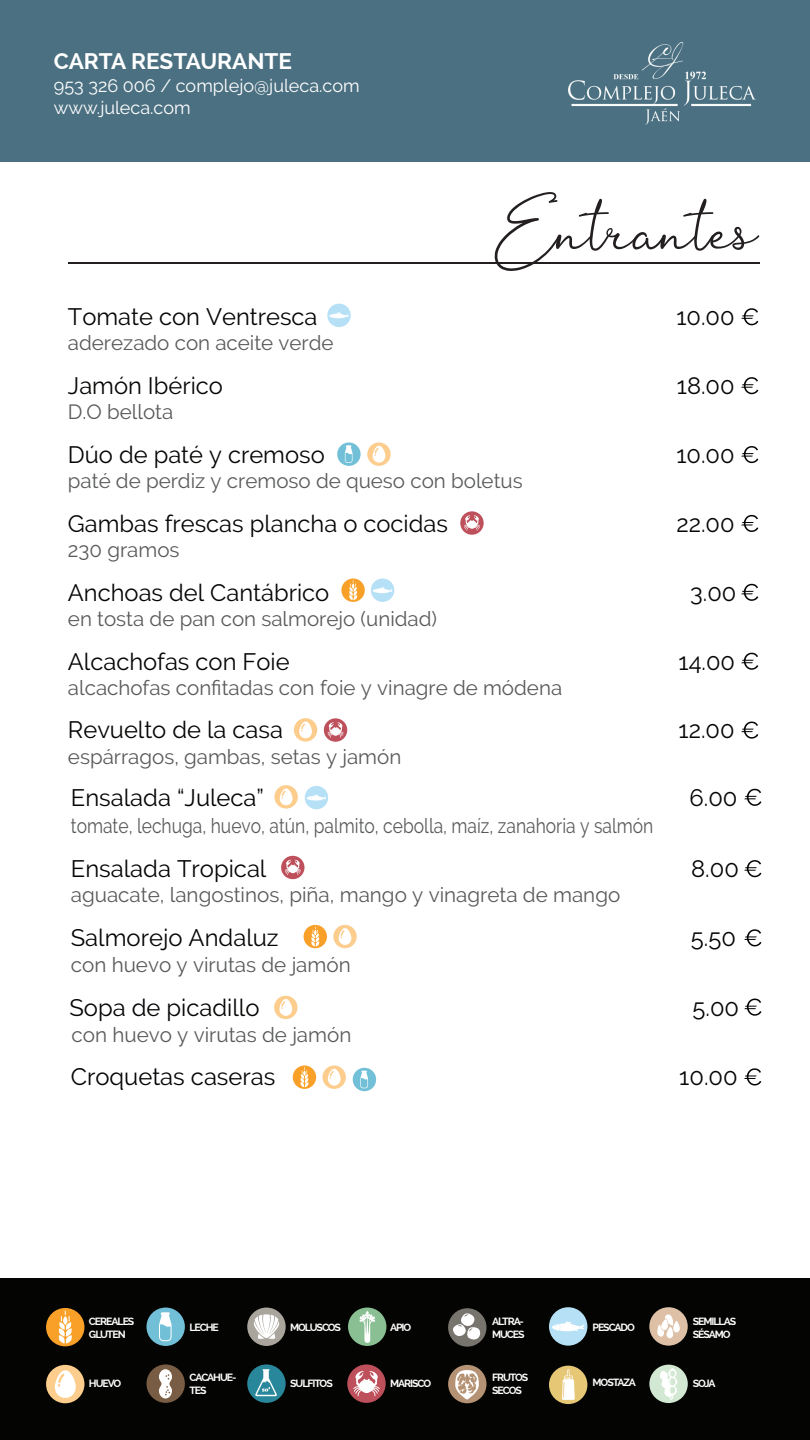
<style>
.page{position:relative;width:810px;height:1440px;background:#fff}
.page>*{position:absolute;margin:0;border:0;box-sizing:border-box;transform-origin:0 0}
.t1{font:54px "Ortisan Signature";color:#231f20}
.t2{font:23.77px "Raleway";color:#050504}
.t3{font:23.7px "Raleway";color:#050504}
.t4{font:700 22.5px "Raleway";letter-spacing:-.005em;color:#fff}
.t5{font:20.62px "Raleway";color:#595a5a}
.t6{font:20.62px "Raleway";color:#595a5a;scale:.85 1}
.t7{font:20.55px "Raleway";color:#595a5a}
.t8{font:18px/22.5px "Raleway";color:#fff}
.t9{font:700 10.5px/12.6px "Raleway";letter-spacing:-.1em;color:#fff}
</style>
<div class="page">
<div style="left:0;top:0;width:810px;height:161px;background:#4b7081"></div>
<div style="left:0;top:1279px;width:810px;height:161px;background:#040503"></div>
<img style="left:568px;top:43px;width:188px;height:81px">
<div style="left:649px;top:1307px;width:39px;height:39px;background:#ddc0a6;border-radius:50%"></div>
<svg style="left:657px;top:1314px;width:23px;height:24px"></svg>
<div style="left:448px;top:1308px;width:39px;height:39px;background:#77736d;border-radius:50%"></div>
<svg style="left:453px;top:1313px;width:27px;height:27px"></svg>
<div style="left:549px;top:1366px;width:38px;height:38px;background:#e6c776;border-radius:50%"></div>
<svg style="left:562px;top:1370px;width:13px;height:30px"></svg>
<div style="left:146px;top:1364px;width:39px;height:39px;background:#785c43;border-radius:50%"></div>
<svg style="left:159px;top:1369px;width:13px;height:30px"></svg>
<div style="left:347px;top:1364px;width:39px;height:39px;background:#bd505b;border-radius:50%"></div>
<svg style="left:353px;top:1371px;width:27px;height:25px"></svg>
<div style="left:348px;top:1308px;width:38px;height:38px;background:#8abf94;border-radius:50%"></div>
<svg style="left:359px;top:1311px;width:16px;height:32px"></svg>
<div style="left:549px;top:1307px;width:38px;height:39px;background:#b5e0f6;border-radius:50%"></div>
<svg style="left:552px;top:1322px;width:32px;height:9px"></svg>
<div style="left:247px;top:1364px;width:39px;height:39px;background:#29879b;border-radius:50%"></div>
<svg style="left:255px;top:1369px;width:22px;height:27px"></svg>
<div style="left:46px;top:1308px;width:38px;height:38px;background:#f9a028;border-radius:50%"></div>
<svg style="left:58px;top:1311px;width:14px;height:33px"></svg>
<div style="left:146px;top:1308px;width:39px;height:38px;background:#71c0d8;border-radius:50%"></div>
<svg style="left:159px;top:1312px;width:13px;height:29px"></svg>
<div style="left:649px;top:1365px;width:39px;height:38px;background:#d3e8d2;border-radius:50%"></div>
<svg style="left:660px;top:1368px;width:17px;height:32px"></svg>
<div style="left:448px;top:1365px;width:39px;height:38px;background:#b59273;border-radius:50%"></div>
<svg style="left:455px;top:1370px;width:24px;height:30px"></svg>
<div style="left:46px;top:1365px;width:38px;height:38px;background:#fccd8d;border-radius:50%"></div>
<svg style="left:55px;top:1370px;width:21px;height:28px"></svg>
<div style="left:247px;top:1308px;width:39px;height:38px;background:#a9a59c;border-radius:50%"></div>
<svg style="left:254px;top:1314px;width:25px;height:25px"></svg>
<hr style="left:68px;top:262px;width:691px;height:2px;background:#231f20">
<div style="left:327px;top:304px;width:24px;height:23px;background:#b5e0f6;border-radius:50%"></div>
<svg style="left:329px;top:312px;width:20px;height:6px"></svg>
<svg style="left:741px;top:308px;width:17px;height:17px"></svg>
<svg style="left:741px;top:377px;width:17px;height:17px"></svg>
<svg style="left:741px;top:446px;width:17px;height:17px"></svg>
<svg style="left:741px;top:515px;width:17px;height:17px"></svg>
<svg style="left:741px;top:584px;width:17px;height:17px"></svg>
<svg style="left:741px;top:653px;width:17px;height:17px"></svg>
<svg style="left:741px;top:722px;width:17px;height:17px"></svg>
<svg style="left:367px;top:442px;width:24px;height:24px"></svg>
<svg style="left:373px;top:446px;width:12px;height:17px"></svg>
<div style="left:337px;top:442px;width:24px;height:24px;background:#71c0d8;border-radius:50%"></div>
<svg style="left:345px;top:445px;width:8px;height:18px"></svg>
<svg style="left:460px;top:511px;width:24px;height:24px"></svg>
<svg style="left:464px;top:515px;width:16px;height:16px"></svg>
<div style="left:341px;top:579px;width:24px;height:23px;background:#f9a028;border-radius:50%"></div>
<svg style="left:349px;top:580px;width:9px;height:20px"></svg>
<div style="left:371px;top:579px;width:23px;height:23px;background:#b5e0f6;border-radius:50%"></div>
<svg style="left:373px;top:587px;width:19px;height:6px"></svg>
<div style="left:324px;top:718px;width:23px;height:24px;background:#bd505b;border-radius:50%"></div>
<svg style="left:328px;top:722px;width:16px;height:16px"></svg>
<div style="left:294px;top:718px;width:23px;height:24px;background:#fccd8d;border-radius:50%"></div>
<svg style="left:299px;top:721px;width:13px;height:17px"></svg>
<svg style="left:744px;top:789px;width:17px;height:17px"></svg>
<svg style="left:744px;top:860px;width:17px;height:17px"></svg>
<svg style="left:744px;top:929px;width:17px;height:17px"></svg>
<svg style="left:744px;top:999px;width:17px;height:17px"></svg>
<svg style="left:274px;top:785px;width:24px;height:24px"></svg>
<svg style="left:280px;top:788px;width:13px;height:17px"></svg>
<div style="left:305px;top:786px;width:23px;height:23px;background:#b5e0f6;border-radius:50%"></div>
<svg style="left:306px;top:795px;width:20px;height:6px"></svg>
<div style="left:281px;top:856px;width:24px;height:23px;background:#bd505b;border-radius:50%"></div>
<svg style="left:285px;top:860px;width:16px;height:15px"></svg>
<div style="left:304px;top:925px;width:23px;height:23px;background:#f9a028;border-radius:50%"></div>
<svg style="left:311px;top:927px;width:9px;height:20px"></svg>
<div style="left:333px;top:925px;width:24px;height:23px;background:#fccd8d;border-radius:50%"></div>
<svg style="left:339px;top:928px;width:12px;height:17px"></svg>
<div style="left:274px;top:996px;width:23px;height:23px;background:#fccd8d;border-radius:50%"></div>
<svg style="left:279px;top:999px;width:13px;height:17px"></svg>
<svg style="left:744px;top:1068px;width:17px;height:18px"></svg>
<div style="left:293px;top:1066px;width:23px;height:23px;background:#f9a028;border-radius:50%"></div>
<svg style="left:300px;top:1067px;width:9px;height:20px"></svg>
<div style="left:323px;top:1066px;width:23px;height:23px;background:#fccd8d;border-radius:50%"></div>
<svg style="left:328px;top:1069px;width:13px;height:17px"></svg>
<div style="left:353px;top:1068px;width:23px;height:23px;background:#71c0d8;border-radius:50%"></div>
<svg style="left:360px;top:1071px;width:8px;height:17px"></svg>
<p class="t4" style="left:54px;top:48px;width:240px">CARTA RESTAURANTE</p>
<p class="t8" style="left:54px;top:74px;width:307px">953 326 006 / complejo@juleca.com www.juleca.com</p>
<p class="t3" style="left:68px;top:303px;width:251px">Tomate con Ventresca</p>
<p class="t7" style="left:68px;top:331px;width:267px">aderezado con aceite verde</p>
<p class="t3" style="left:68px;top:372px;width:157px">Jamón Ibérico</p>
<p class="t7" style="left:68px;top:400px;width:107px">D.O bellota</p>
<h1 class="t1" style="left:495px;top:199px;width:264px">Entrantes</h1>
<p class="t3" style="left:676px;top:303px;width:60px">10.00</p>
<p class="t3" style="left:677px;top:372px;width:59px">18.00</p>
<p class="t3" style="left:68px;top:441px;width:258px">Dúo de paté y cremoso</p>
<p class="t7" style="left:68px;top:469px;width:456px">paté de perdiz y cremoso de queso con boletus</p>
<p class="t3" style="left:68px;top:510px;width:382px">Gambas frescas plancha o cocidas</p>
<p class="t7" style="left:68px;top:538px;width:113px">230 gramos</p>
<p class="t3" style="left:68px;top:578px;width:263px">Anchoas del Cantábrico</p>
<p class="t7" style="left:68px;top:607px;width:371px">en tosta de pan con salmorejo (unidad)</p>
<p class="t3" style="left:68px;top:647px;width:223px">Alcachofas con Foie</p>
<p class="t7" style="left:68px;top:676px;width:496px">alcachofas confitadas con foie y vinagre de módena</p>
<p class="t3" style="left:68px;top:716px;width:216px">Revuelto de la casa</p>
<p class="t7" style="left:68px;top:744px;width:335px">espárragos, gambas, setas y jamón</p>
<p class="t2" style="left:71px;top:783px;width:195px">Ensalada “Juleca”</p>
<p class="t6" style="left:71px;top:813px;width:687px">tomate, lechuga, huevo, atún, palmito, cebolla, maíz, zanahoria y salmón</p>
<p class="t2" style="left:71px;top:855px;width:197px">Ensalada Tropical</p>
<p class="t5" style="left:71px;top:883px;width:551px">aguacate, langostinos, piña, mango y vinagreta de mango</p>
<p class="t2" style="left:71px;top:924px;width:209px">Salmorejo Andaluz</p>
<p class="t5" style="left:71px;top:952px;width:281px">con huevo y virutas de jamón</p>
<p class="t3" style="left:676px;top:441px;width:60px">10.00</p>
<p class="t3" style="left:676px;top:510px;width:60px">22.00</p>
<p class="t3" style="left:690px;top:578px;width:48px">3.00</p>
<p class="t3" style="left:679px;top:647px;width:58px">14.00</p>
<p class="t3" style="left:679px;top:716px;width:57px">12.00</p>
<p class="t2" style="left:690px;top:783px;width:49px">6.00</p>
<p class="t2" style="left:691px;top:855px;width:49px">8.00</p>
<p class="t2" style="left:691px;top:924px;width:46px">5.50</p>
<p class="t2" style="left:69px;top:993px;width:192px">Sopa de picadillo</p>
<p class="t2" style="left:693px;top:993px;width:48px">5.00</p>
<p class="t5" style="left:72px;top:1022px;width:281px">con huevo y virutas de jamón</p>
<p class="t2" style="left:71px;top:1063px;width:206px">Croquetas caseras</p>
<p class="t2" style="left:679px;top:1063px;width:60px">10.00</p>
<p class="t9" style="left:89px;top:1315px;width:47px">CEREALES<br>GLUTEN</p>
<p class="t9" style="left:189px;top:1321px;width:31px">LECHE</p>
<p class="t9" style="left:290px;top:1321px;width:52px">MOLUSCOS</p>
<p class="t9" style="left:390px;top:1321px;width:23px">APIO</p>
<p class="t9" style="left:492px;top:1315px;width:34px">ALTRA-<br>MUCES</p>
<p class="t9" style="left:593px;top:1320px;width:44px">PESCADO</p>
<p class="t9" style="left:693px;top:1315px;width:45px">SEMILLAS<br>SÉSAMO</p>
<p class="t9" style="left:89px;top:1377px;width:34px">HUEVO</p>
<p class="t9" style="left:189px;top:1371px;width:49px">CACAHUE-<br>TES</p>
<p class="t9" style="left:290px;top:1377px;width:44px">SULFITOS</p>
<p class="t9" style="left:390px;top:1377px;width:43px">MARISCO</p>
<p class="t9" style="left:492px;top:1371px;width:38px">FRUTOS<br>SECOS</p>
<p class="t9" style="left:593px;top:1376px;width:45px">MOSTAZA</p>
<p class="t9" style="left:693px;top:1377px;width:24px">SOJA</p>
</div>
